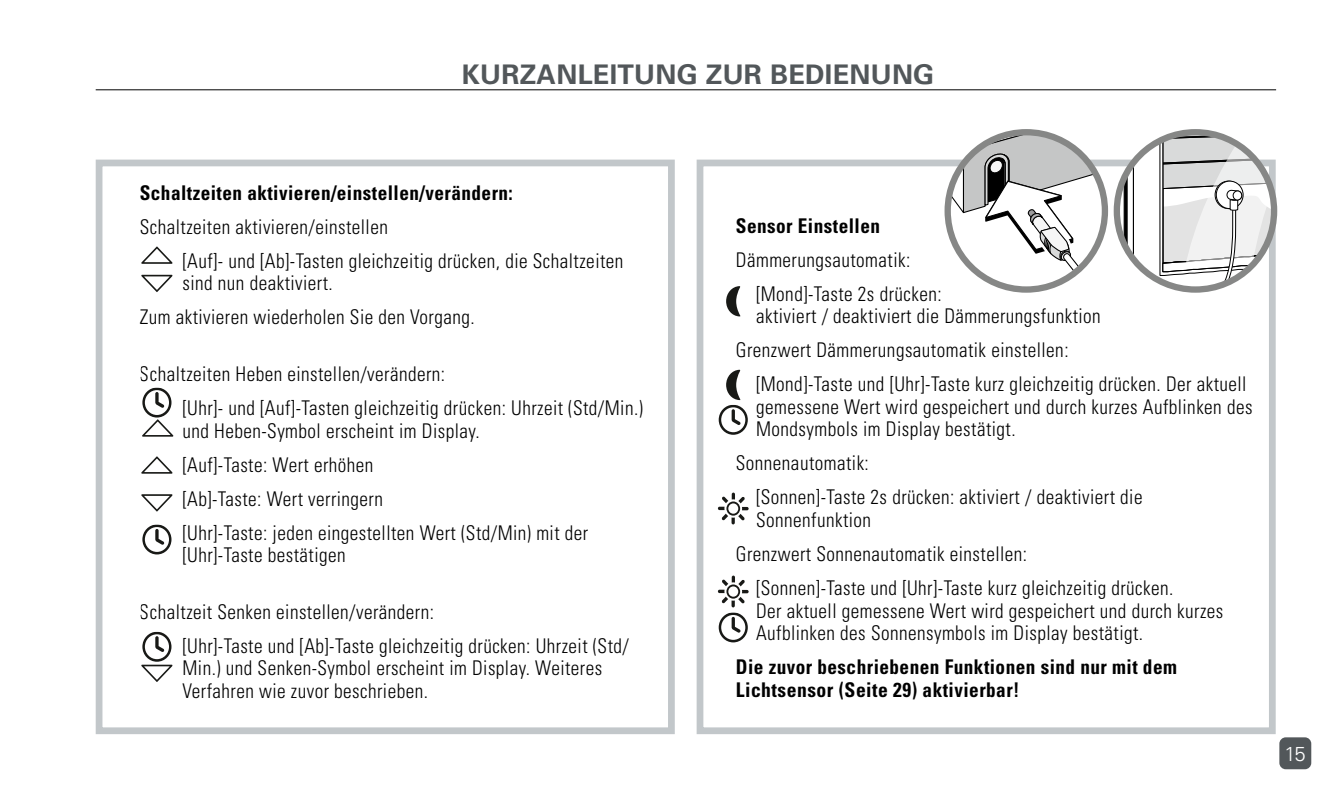
<style>
.page{position:relative;width:1340px;height:798px;background:#fff}
.page>*{position:absolute;margin:0;border:0;box-sizing:border-box;transform-origin:0 0}
.t1{font:700 27px "Univers LT Std";letter-spacing:.01em;color:#52575a}
.t2{font:300 condensed 20.25px/34px "Univers LT Std";letter-spacing:.025em;color:#000;scale:.95 1}
.t3{font:700 condensed 20.25px/22.5px "Univers LT Std";letter-spacing:.025em;color:#000;scale:.95 1}
.t4{font:300 20.25px "Univers LT Std";color:#fff}
</style>
<div class="page">
<div style="left:696px;top:159px;width:579px;height:574px;background:#fff;border:7px solid #c2c7ca"></div>
<div style="left:96px;top:159px;width:578px;height:574px;background:#fff;border:7px solid #c2c7ca"></div>
<div style="left:1279px;top:737px;width:32px;height:32px;background:#52575a;border-radius:6px"></div>
<svg style="left:947px;top:132px;width:157px;height:157px"></svg>
<div style="left:944px;top:129px;width:164px;height:163px;border:6px solid #868786;border-radius:50%"></div>
<svg style="left:1116px;top:132px;width:158px;height:157px"></svg>
<svg style="left:1232px;top:191px;width:9px;height:9px"></svg>
<div style="left:1232px;top:190px;width:10px;height:11px;border:1px solid #000;border-radius:50%"></div>
<div style="left:1113px;top:129px;width:164px;height:163px;border:6px solid #868786;border-radius:50%"></div>
<svg style="left:141px;top:246px;width:32px;height:18px"></svg>
<svg style="left:141px;top:456px;width:32px;height:17px"></svg>
<svg style="left:141px;top:275px;width:32px;height:17px"></svg>
<svg style="left:141px;top:494px;width:32px;height:17px"></svg>
<svg style="left:141px;top:631px;width:32px;height:50px"></svg>
<svg style="left:142px;top:524px;width:29px;height:30px"></svg>
<svg style="left:142px;top:387px;width:32px;height:49px"></svg>
<svg style="left:718px;top:492px;width:30px;height:32px"></svg>
<svg style="left:718px;top:575px;width:30px;height:67px"></svg>
<svg style="left:726px;top:286px;width:14px;height:30px"></svg>
<svg style="left:718px;top:369px;width:29px;height:65px"></svg>
<hr style="left:96px;top:89px;width:1180px;height:1px;background:#000">
<h1 class="t1" style="left:462px;top:59px;width:474px">KURZANLEITUNG ZUR BEDIENUNG</h1>
<p class="t3" style="left:140px;top:181px;width:394px">Schaltzeiten aktivieren/einstellen/verändern:</p>
<p class="t2" style="left:182px;top:210px;width:465px;text-indent:-43px">Schaltzeiten aktivieren/einstellen<br>[Auf]- und [Ab]-Tasten gleichzeitig drücken, die Schaltzeiten</p>
<p class="t2" style="left:140px;top:266px;width:354px;text-indent:43px">sind nun deaktiviert.<br>Zum aktivieren wiederholen Sie den Vorgang.</p>
<p class="t2" style="left:182px;top:357px;width:486px;text-indent:-43px">Schaltzeiten Heben einstellen/verändern:<br>[Uhr]- und [Auf]-Tasten gleichzeitig drücken: Uhrzeit (Std/Min.)</p>
<p class="t2" style="left:182px;top:413px;width:428px">und Heben-Symbol erscheint im Display.<br>[Auf]-Taste: Wert erhöhen<br>[Ab]-Taste: Wert verringern<br>[Uhr]-Taste: jeden eingestellten Wert (Std/Min) mit der</p>
<p class="t2" style="left:182px;top:537px;width:173px">[Uhr]-Taste bestätigen</p>
<p class="t2" style="left:182px;top:594px;width:471px;text-indent:-43px">Schaltzeit Senken einstellen/verändern:<br>[Uhr]-Taste und [Ab]-Taste gleichzeitig drücken: Uhrzeit (Std/</p>
<p class="t2" style="left:182px;top:656px;width:443px;line-height:22.5px">Min.) und Senken-Symbol erscheint im Display. Weiteres<br>Verfahren wie zuvor beschrieben.</p>
<p class="t3" style="left:736px;top:214px;width:153px">Sensor Einstellen</p>
<p class="t2" style="left:756px;top:243px;width:197px;text-indent:-20px">Dämmerungsautomatik: [Mond]-Taste 2s drücken:</p>
<p class="t2" style="left:736px;top:299px;width:385px;text-indent:20px">aktiviert / deaktiviert die Dämmerungsfunktion<br>Grenzwert Dämmerungsautomatik einstellen:</p>
<p class="t2" style="left:756px;top:373px;width:524px;line-height:22.5px">[Mond]-Taste und [Uhr]-Taste kurz gleichzeitig drücken. Der aktuell gemessene Wert wird gespeichert und durch kurzes Aufblinken des<br>Mondsymbols im Display bestätigt.</p>
<p class="t2" style="left:756px;top:446px;width:408px;text-indent:-20px">Sonnenautomatik:<br>[Sonnen]-Taste 2s drücken: aktiviert / deaktiviert die</p>
<p class="t2" style="left:756px;top:502px;width:122px">Sonnenfunktion</p>
<p class="t2" style="left:736px;top:536px;width:308px">Grenzwert Sonnenautomatik einstellen:</p>
<p class="t2" style="left:756px;top:570px;width:441px">[Sonnen]-Taste und [Uhr]-Taste kurz gleichzeitig drücken.</p>
<p class="t2" style="left:756px;top:599px;width:493px;line-height:22.5px">Der aktuell gemessene Wert wird gespeichert und durch kurzes<br>Aufblinken des Sonnensymbols im Display bestätigt.</p>
<p class="t3" style="left:736px;top:655px;width:466px">Die zuvor beschriebenen Funktionen sind nur mit dem<br>Lichtsensor (Seite 29) aktivierbar!</p>
<p class="t4" style="left:1284px;top:741px;width:23px">15</p>
</div>
